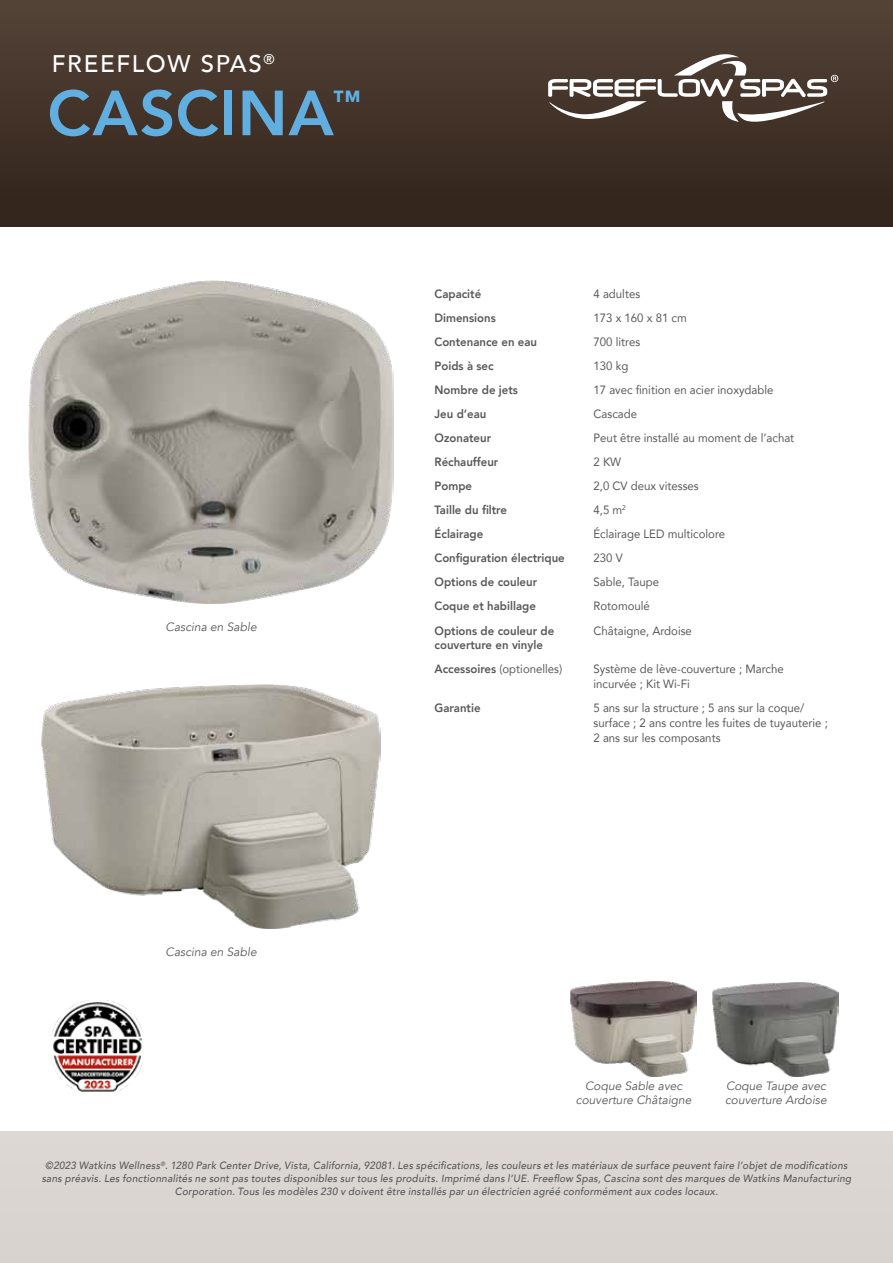
<style>
.page{position:relative;width:893px;height:1263px;background:#fff}
.page>*{position:absolute;margin:0;border:0;box-sizing:border-box;transform-origin:0 0}
.t1{font:800 63px "Avenir";letter-spacing:.01em;color:#61aee1}
.t2{font:800 27.6px "Avenir";color:#61aee1}
.t3{font:500 24px "Avenir";letter-spacing:.07em;color:#fff}
.t4{font:12px/15px "Avenir";color:#58595b;scale:.95 1}
.t5{font:800 12px/14.4px "Avenir";color:#58595b;scale:.95 1}
.t6{font:italic 12px/14.4px "Avenir";color:#58595b;text-align:center}
.t7{font:italic 500 10.5px/12.6px "Avenir";letter-spacing:.025em;color:#58595b;text-align:center;scale:.95 1}
.s1{font-weight:800}
</style>
<div class="page">
<div style="left:0;top:1131px;width:893px;height:132px;background:#d8d2ce"></div>
<div style="left:0;top:1px;width:893px;height:225px;background:linear-gradient(to bottom,#544337,#32231a)"></div>
<img style="left:29px;top:280px;width:364px;height:324px">
<img style="left:42px;top:685px;width:339px;height:243px">
<svg style="left:548px;top:48px;width:290px;height:80px;background:#675951"></svg>
<img style="left:51px;top:1000px;width:92px;height:93px">
<img style="left:713px;top:982px;width:126px;height:94px">
<img style="left:571px;top:982px;width:126px;height:94px">
<h3 class="t3" style="left:52px;top:43px;width:224px">FREEFLOW SPAS<sup>®</sup></h3>
<h1 class="t1" style="left:47px;top:64px;width:288px">CASCINA</h1>
<h2 class="t2" style="left:333px;top:79px;width:29px">™</h2>
<p class="t6" style="left:166px;top:620px;width:93px">Cascina en Sable</p>
<p class="t5" style="left:435px;top:287px;width:51px">Capacité</p>
<p class="t4" style="left:594px;top:286px;width:51px">4 adultes</p>
<p class="t5" style="left:435px;top:311px;width:66px">Dimensions</p>
<p class="t4" style="left:594px;top:310px;width:100px">173 x 160 x 81 cm</p>
<p class="t5" style="left:435px;top:335px;width:109px">Contenance en eau</p>
<p class="t4" style="left:594px;top:334px;width:51px">700 litres</p>
<p class="t5" style="left:435px;top:359px;width:64px">Poids à sec</p>
<p class="t4" style="left:594px;top:358px;width:38px">130 kg</p>
<p class="t5" style="left:435px;top:383px;width:89px">Nombre de jets</p>
<p class="t4" style="left:594px;top:382px;width:191px">17 avec finition en acier inoxydable</p>
<p class="t5" style="left:435px;top:407px;width:56px">Jeu d’eau</p>
<p class="t4" style="left:594px;top:406px;width:47px">Cascade</p>
<p class="t5" style="left:435px;top:431px;width:61px">Ozonateur</p>
<p class="t4" style="left:594px;top:430px;width:213px">Peut être installé au moment de l’achat</p>
<p class="t5" style="left:435px;top:455px;width:69px">Réchauffeur</p>
<p class="t4" style="left:594px;top:454px;width:31px">2 KW</p>
<p class="t5" style="left:435px;top:479px;width:41px">Pompe</p>
<p class="t4" style="left:594px;top:478px;width:112px">2,0 CV deux vitesses</p>
<p class="t5" style="left:435px;top:503px;width:78px">Taille du filtre</p>
<p class="t4" style="left:594px;top:502px;width:36px">4,5 m<sup>2</sup></p>
<p class="t5" style="left:435px;top:527px;width:53px">Éclairage</p>
<p class="t4" style="left:594px;top:526px;width:140px">Éclairage LED multicolore</p>
<p class="t5" style="left:435px;top:551px;width:139px">Configuration électrique</p>
<p class="t4" style="left:594px;top:550px;width:32px">230 V</p>
<p class="t5" style="left:435px;top:575px;width:109px">Options de couleur</p>
<p class="t4" style="left:594px;top:574px;width:70px">Sable, Taupe</p>
<p class="t5" style="left:435px;top:599px;width:108px">Coque et habillage</p>
<p class="t4" style="left:594px;top:598px;width:61px">Rotomoulé</p>
<p class="t5" style="left:435px;top:623px;width:127px">Options de couleur de couverture en vinyle</p>
<p class="t4" style="left:594px;top:622px;width:105px">Châtaigne, Ardoise</p>
<p class="t4" style="left:435px;top:661px;width:136px"><span class="s1">Accessoires</span> (optionelles)</p>
<p class="t4" style="left:594px;top:661px;width:202px">Système de lève-couverture ; Marche incurvée ; Kit Wi-Fi</p>
<p class="t5" style="left:435px;top:700px;width:50px">Garantie</p>
<p class="t4" style="left:594px;top:700px;width:248px">5 ans sur la structure ; 5 ans sur la coque/ surface ; 2 ans contre les fuites de tuyauterie ;<br>2 ans sur les composants</p>
<p class="t6" style="left:166px;top:944px;width:93px">Cascina en Sable</p>
<p class="t6" style="left:576px;top:1078px;width:117px">Coque Sable avec couverture Châtaigne</p>
<p class="t6" style="left:725px;top:1078px;width:103px;text-align:left">Coque Taupe avec couverture Ardoise</p>
<p class="t7" style="left:42px;top:1160px;width:854px">©2023 Watkins Wellness<sup>®</sup>. 1280 Park Center Drive, Vista, California, 92081. Les spécifications, les couleurs et les matériaux de surface peuvent faire l’objet de modifications sans préavis. Les fonctionnalités ne sont pas toutes disponibles sur tous les produits. Imprimé dans l’UE. Freeflow Spas, Cascina sont des marques de Watkins Manufacturing<br>Corporation. Tous les modèles 230 v doivent être installés par un électricien agréé conformément aux codes locaux.</p>
</div>
